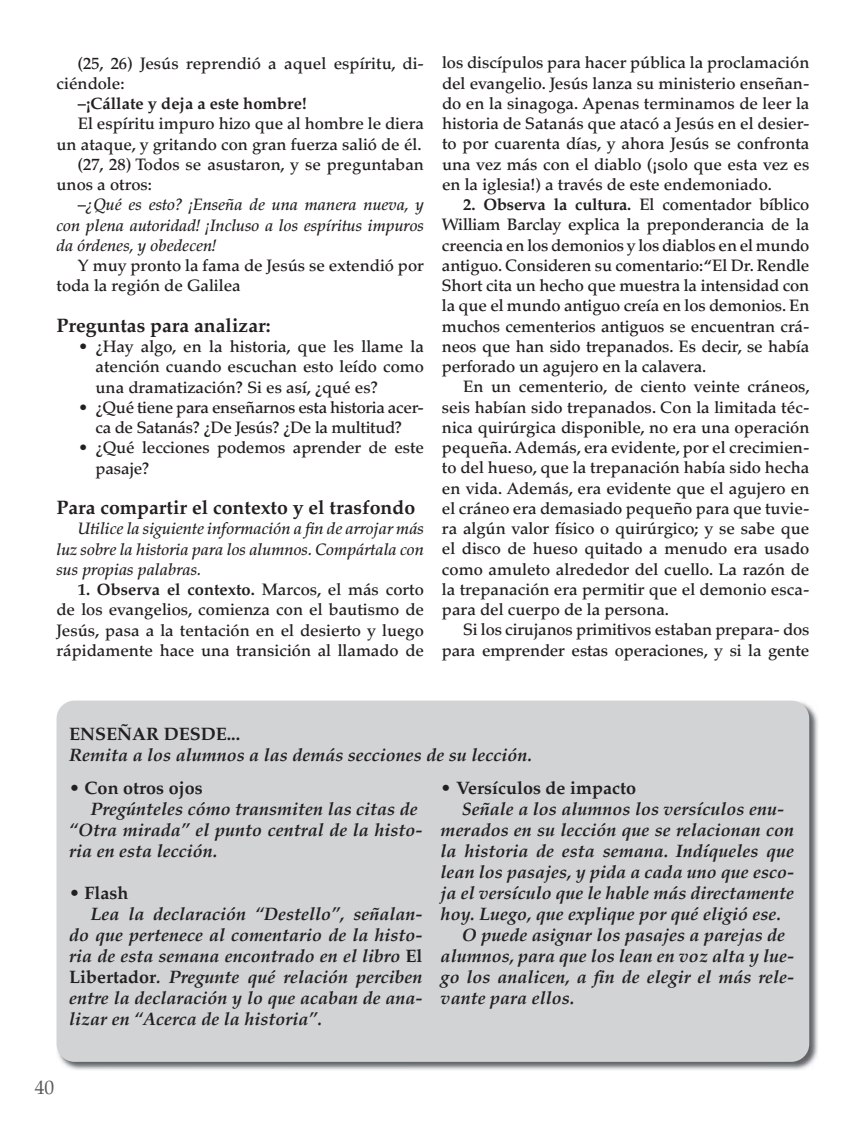
<style>
.page{position:relative;width:866px;height:1121px;background:#fff}
.page>*{position:absolute;margin:0;border:0;box-sizing:border-box;transform-origin:0 0}
.t1{font:700 19.5px "Palatino LT Std";color:#231f20}
.t2{font:19.5px "Palatino LT Std";color:#58595b}
.t3{font:italic 700 18px/21px "Palatino LT Std";color:#231f20}
.t4{font:700 18px "Palatino LT Std";color:#231f20}
.t5{font:500 16.5px/20.2px "Palatino LT Std";color:#231f20;text-align:justify}
.t6{font:italic 500 16.5px/20.2px "Palatino LT Std";color:#231f20;text-align:justify}
.t7{font:500 16.5px/20.2px "Palatino LT Std";letter-spacing:-.02em;color:#231f20;text-align:center}
.t8{font:700 16.5px "Palatino LT Std";color:#231f20}
.s1{font-style:normal}
.s2{font-weight:700}
</style>
<div class="page">
<img style="left:56px;top:701px;width:762px;height:369px">
<div style="left:57px;top:700px;width:752px;height:362px;background:#d1d3d4;border-radius:18px"></div>
<p class="t5" style="left:57px;top:54px;width:369px;text-indent:21px">(25, 26) Jesús reprendió a aquel espíritu, di&shy;ciéndole:</p>
<p class="t8" style="left:78px;top:97px;width:230px">–¡Cállate y deja a este hombre!</p>
<p class="t5" style="left:78px;top:115px;width:348px">El espíritu impuro hizo que al hombre le diera</p>
<p class="t5" style="left:57px;top:135px;width:366px">un ataque, y gritando con gran fuerza salió de él.</p>
<p class="t5" style="left:78px;top:156px;width:348px">(27, 28) Todos se asustaron, y se preguntaban</p>
<p class="t5" style="left:57px;top:176px;width:97px">unos a otros:</p>
<p class="t6" style="left:78px;top:196px;width:348px"><span class="s1">–</span>¿Qué es esto? ¡Enseña de una manera nueva, y</p>
<p class="t6" style="left:57px;top:216px;width:369px">con plena autoridad! ¡Incluso a los espíritus impuros</p>
<p class="t6" style="left:57px;top:236px;width:161px">da órdenes, y obedecen!</p>
<p class="t5" style="left:57px;top:257px;width:369px;text-indent:21px">Y muy pronto la fama de Jesús se extendió por toda la región de Galilea</p>
<p class="t1" style="left:57px;top:318px;width:215px">Preguntas para analizar:</p>
<p class="t5" style="left:96px;top:338px;width:330px;text-indent:-16px">• ¿Hay algo, en la historia, que les llame la atención cuando escuchan esto leído como una dramatización? Si es así, ¿qué es?</p>
<p class="t7" style="left:79px;top:399px;width:346px">• ¿Qué tiene para enseñarnos esta historia acer&shy;ca de Satanás? ¿De Jesús? ¿De la multitud?</p>
<p class="t5" style="left:96px;top:439px;width:330px;text-indent:-16px">• ¿Qué lecciones podemos aprender de este pasaje?</p>
<p class="t1" style="left:57px;top:500px;width:360px">Para compartir el contexto y el trasfondo</p>
<p class="t6" style="left:57px;top:520px;width:369px;text-indent:21px">Utilice la siguiente información a fin de arrojar más luz sobre la historia para los alumnos. Compártala con sus propias palabras.</p>
<p class="t5" style="left:57px;top:581px;width:369px;text-indent:21px"><span class="s2">1. Observa el contexto.</span> Marcos, el más corto de los evangelios, comienza con el bautismo de Jesús, pasa a la tentación en el desierto y luego rápidamente hace una transición al llamado de</p>
<p class="t5" style="left:442px;top:54px;width:369px">los discípulos para hacer pública la proclamación del evangelio. Jesús lanza su ministerio enseñan&shy;do en la sinagoga. Apenas terminamos de leer la historia de Satanás que atacó a Jesús en el desier&shy;to por cuarenta días, y ahora Jesús se confronta una vez más con el diablo (¡solo que esta vez es en la iglesia!) a través de este endemoniado.</p>
<p class="t5" style="left:442px;top:196px;width:369px;text-indent:21px"><span class="s2">2. Observa la cultura.</span> El comentador bíblico William Barclay explica la preponderancia de la creencia en los demonios y los diablos en el mundo antiguo. Consideren su comentario: “El Dr. Rendle Short cita un hecho que muestra la intensidad con la que el mundo antiguo creía en los demonios. En muchos cementerios antiguos se encuentran crá&shy;neos que han sido trepanados. Es decir, se había perforado un agujero en la calavera.</p>
<p class="t5" style="left:442px;top:378px;width:369px;text-indent:21px">En un cementerio, de ciento veinte cráneos, seis habían sido trepanados. Con la limitada téc&shy;nica quirúrgica disponible, no era una operación pequeña. Además, era evidente, por el crecimien&shy;to del hueso, que la trepanación había sido hecha en vida. Además, era evidente que el agujero en el cráneo era demasiado pequeño para que tuvie&shy;ra algún valor físico o quirúrgico; y se sabe que el disco de hueso quitado a menudo era usado como amuleto alrededor del cuello. La razón de la trepanación era permitir que el demonio esca&shy;para del cuerpo de la persona.</p>
<p class="t5" style="left:442px;top:621px;width:369px;text-align:right">Si los cirujanos primitivos estaban prepara- dos para emprender estas operaciones, y si la gente</p>
<p class="t4" style="left:69px;top:727px;width:172px">ENSEÑAR DESDE...</p>
<p class="t3" style="left:69px;top:746px;width:464px">Remita a los alumnos a las demás secciones de su lección.</p>
<p class="t4" style="left:69px;top:781px;width:135px">• Con otros ojos</p>
<p class="t3" style="left:69px;top:800px;width:355px;text-indent:21px">Pregúnteles cómo transmiten las citas de “Otra mirada” el punto central de la histo&shy;ria en esta lección.</p>
<p class="t4" style="left:69px;top:886px;width:61px">• Flash</p>
<p class="t3" style="left:69px;top:905px;width:355px;text-align:justify;text-indent:21px">Lea la declaración “Destello”, señalan&shy;do que pertenece al comentario de la histo&shy;ria de esta semana encontrado en el libro <span class="s1">El Libertador</span>. Pregunte qué relación perciben entre la declaración y lo que acaban de ana&shy;lizar en “Acerca de la historia”.</p>
<p class="t4" style="left:440px;top:781px;width:197px">• Versículos de impacto</p>
<p class="t3" style="left:462px;top:800px;width:324px">Señale a los alumnos los versículos enu-</p>
<p class="t3" style="left:440px;top:821px;width:355px">merados en su lección que se relacionan con</p>
<p class="t3" style="left:440px;top:842px;width:355px">la historia de esta semana. Indíqueles que</p>
<p class="t3" style="left:440px;top:863px;width:355px">lean los pasajes, y pida a cada uno que esco-</p>
<p class="t3" style="left:440px;top:884px;width:355px">ja el versículo que le hable más directamente</p>
<p class="t3" style="left:440px;top:905px;width:342px">hoy. Luego, que explique por qué eligió ese.</p>
<p class="t3" style="left:462px;top:926px;width:325px">O puede asignar los pasajes a parejas de</p>
<p class="t3" style="left:440px;top:947px;width:355px">alumnos, para que los lean en voz alta y lue-</p>
<p class="t3" style="left:440px;top:968px;width:355px">go los analicen, a fin de elegir el más rele-</p>
<p class="t3" style="left:440px;top:989px;width:135px">vante para ellos.</p>
<p class="t2" style="left:35px;top:1079px;width:21px">40</p>
</div>
